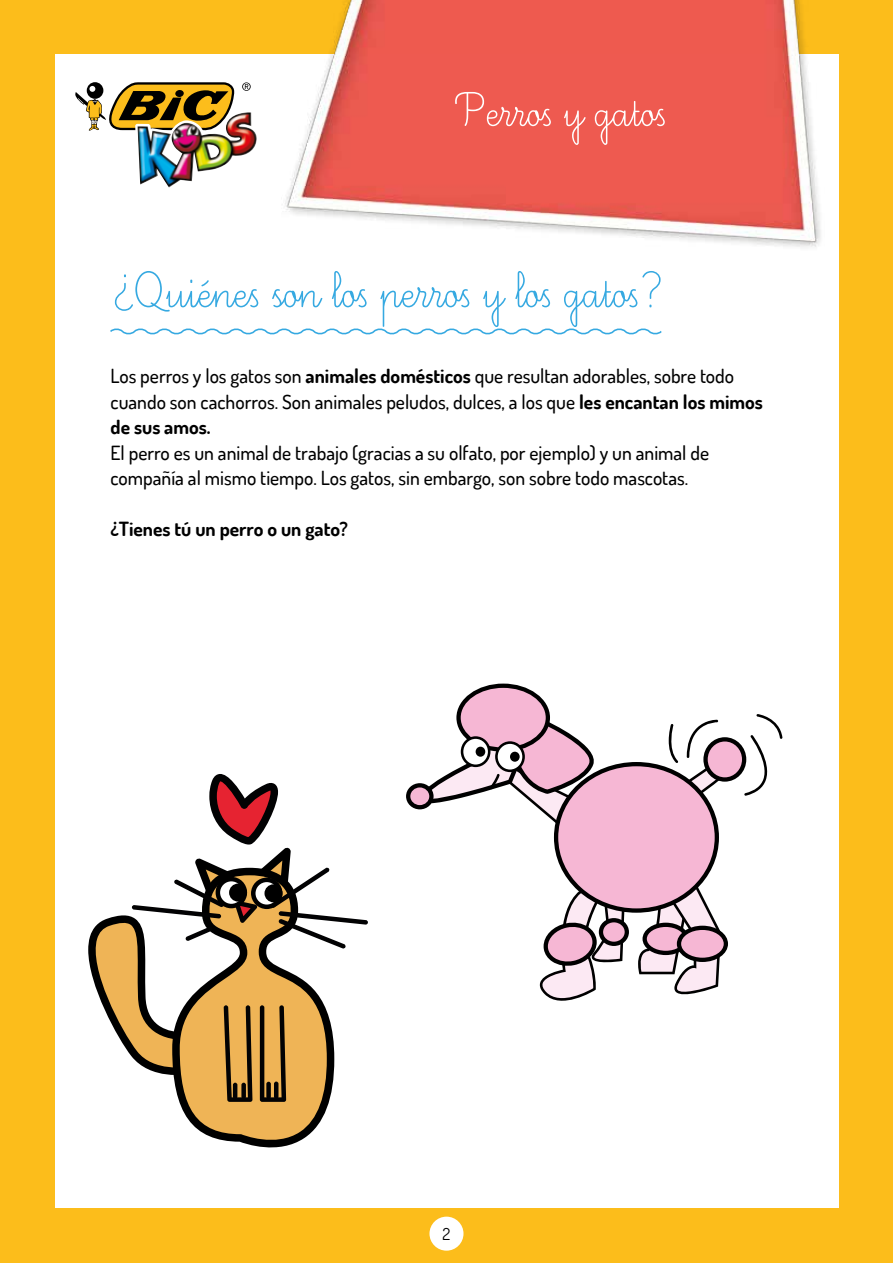
<style>
.page{position:relative;width:893px;height:1263px;background:#fcbd1b}
.page>*{position:absolute;margin:0;border:0;box-sizing:border-box;transform-origin:0 0}
.t1{font:63px "Ecriture A Romain Orne";color:#36a9e1}
.t2{font:60px "Ecriture A Romain Orne";color:#fff}
.t3{font:500 19.5px/25.5px "Dosis";color:#000}
.t4{font:700 19.5px "Dosis";color:#000}
.t5{font:16.5px "Dosis";color:#000}
.s1{font-weight:700}
</style>
<div class="page">
<div style="left:55px;top:55px;width:783px;height:1153px;background:#fff"></div>
<div style="left:429px;top:1216px;width:34px;height:35px;background:#fff;border-radius:50%"></div>
<img style="left:282px;top:0;width:543px;height:247px">
<svg style="left:75px;top:82px;width:176px;height:53px"></svg>
<img style="left:138px;top:112px;width:119px;height:76px">
<svg style="left:110px;top:328px;width:552px;height:7px"></svg>
<svg style="left:406px;top:684px;width:376px;height:317px"></svg>
<svg style="left:179px;top:1102px;width:150px;height:46px;fill:#efb456"></svg>
<svg style="left:88px;top:774px;width:280px;height:328px"></svg>
<h2 class="t2" style="left:457px;top:81px;width:211px">Perros y gatos</h2>
<h1 class="t1" style="left:133px;top:260px;width:533px">Quiénes son los perros y los gatos?</h1>
<h1 class="t1" style="left:137px;top:322px;width:27px;rotate:-180deg">?</h1>
<p class="t3" style="left:111px;top:363px;width:654px">Los perros y los gatos son <span class="s1">animales domésticos</span> que resultan adorables, sobre todo cuando son cachorros. Son animales peludos, dulces, a los que <span class="s1">les encantan los mimos de sus amos.</span></p>
<p class="t3" style="left:111px;top:439px;width:600px">El perro es un animal de trabajo (gracias a su olfato, por ejemplo) y un animal de compañía al mismo tiempo. Los gatos, sin embargo, son sobre todo mascotas.</p>
<p class="t4" style="left:111px;top:517px;width:239px">¿Tienes tú un perro o un gato?</p>
<p class="t5" style="left:443px;top:1223px;width:9px">2</p>
</div>
